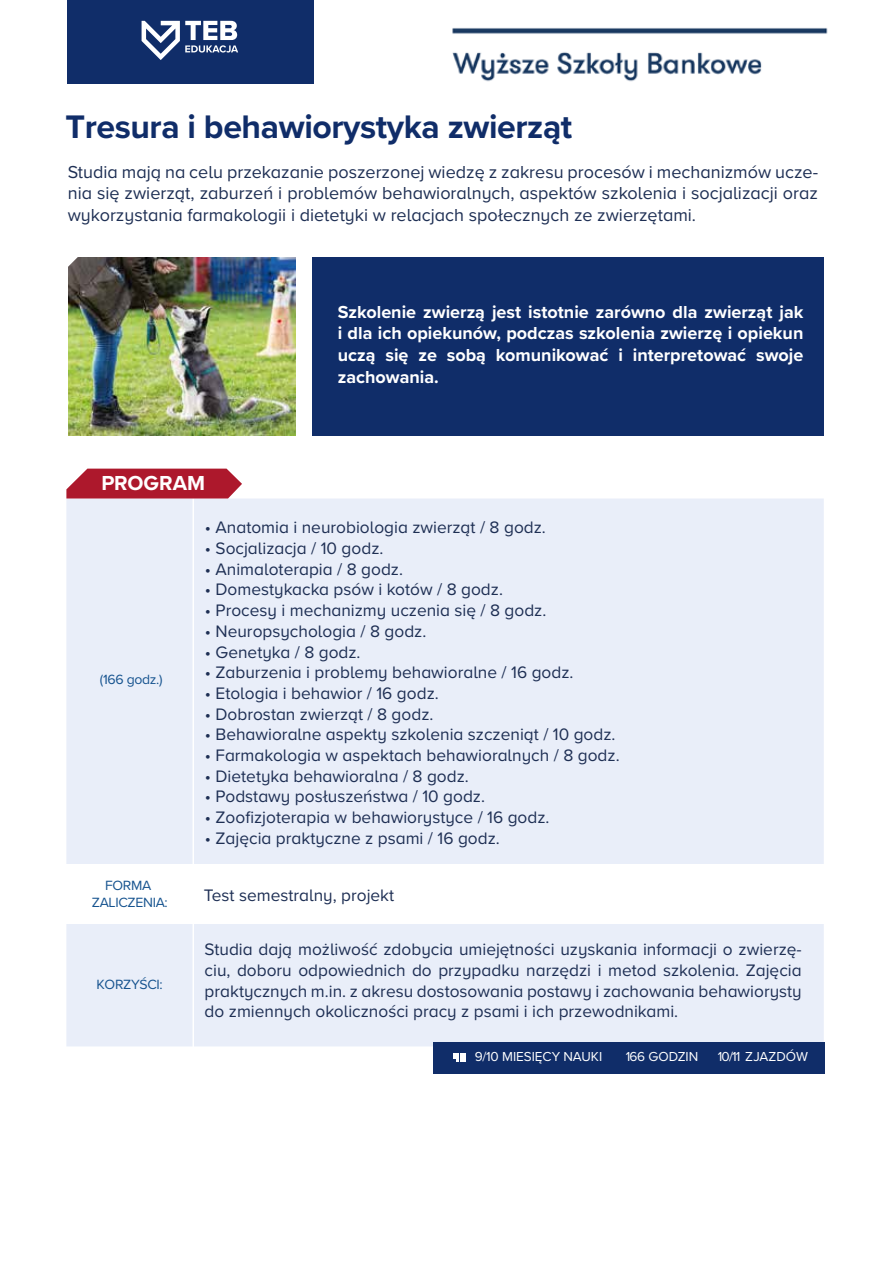
<style>
.page{position:relative;width:893px;height:1263px;background:#fff}
.page>*{position:absolute;margin:0;border:0;box-sizing:border-box;transform-origin:0 0}
.t1{font:700 33.75px "Proxima Nova";letter-spacing:-.01em;color:#102d69}
.t2{font:700 21px "Proxima Nova A";letter-spacing:-.005em;color:#fff}
.t3{font:18px/21.6px "Proxima Nova A";color:#1e2f54;text-align:justify}
.t4{font:700 18px/21.6px "Proxima Nova";color:#fff;text-align:justify}
.t5{font:17.25px/20.7px "Proxima Nova A";color:#1e2f54;text-align:justify}
.t6{font:13.8px/16.6px "Proxima Nova A";letter-spacing:-.02em;color:#16538f;text-align:center}
.t7{font:13.5px "Proxima Nova A";letter-spacing:-.005em;color:#fff}
</style>
<div class="page">
<img style="left:68px;top:257px;width:228px;height:178px">
<div style="left:66px;top:498px;width:758px;height:548px;background:#e9eef9"></div>
<div style="left:42px;top:864px;width:820px;height:59px;background:#fff"></div>
<div style="left:433px;top:1042px;width:392px;height:31px;background:#102d69"></div>
<svg style="left:453px;top:1053px;width:12px;height:8px"></svg>
<hr style="left:192px;top:480px;width:2px;height:681px;background:#fff">
<svg style="left:66px;top:469px;width:176px;height:29px;background:#b32b3d"></svg>
<div style="left:67px;top:0;width:246px;height:84px;background:#102d69"></div>
<svg style="left:142px;top:21px;width:96px;height:39px"></svg>
<svg style="left:68px;top:257px;width:20px;height:11px"></svg>
<div style="left:312px;top:257px;width:512px;height:178px;background:#102d69"></div>
<img style="left:452px;top:28px;width:376px;height:54px">
<h1 class="t1" style="left:65px;top:102px;width:508px">Tresura i behawiorystyka zwierząt</h1>
<p class="t3" style="left:68px;top:160px;width:752px">Studia mają na celu przekazanie poszerzonej wiedzę z zakresu procesów i mechanizmów ucze&shy;nia się zwierząt, zaburzeń i problemów behawioralnych, aspektów szkolenia i socjalizacji oraz wykorzystania farmakologii i dietetyki w relacjach społecznych ze zwierzętami.</p>
<p class="t2" style="left:101px;top:468px;width:105px">PROGRAM</p>
<p class="t4" style="left:338px;top:301px;width:467px">Szkolenie zwierzą jest istotnie zarówno dla zwierząt jak i dla ich opiekunów, podczas szkolenia zwierzę i opiekun uczą się ze sobą komunikować i interpretować swoje zachowania.</p>
<p class="t6" style="left:100px;top:670px;width:64px">(166 godz.)</p>
<p class="t5" style="left:205px;top:516px;width:342px">• Anatomia i neurobiologia zwierząt / 8 godz.</p>
<p class="t5" style="left:205px;top:537px;width:180px">• Socjalizacja / 10 godz.</p>
<p class="t5" style="left:205px;top:558px;width:200px">• Animaloterapia / 8 godz.</p>
<p class="t5" style="left:205px;top:579px;width:300px">• Domestykacka psów i kotów / 8 godz.</p>
<p class="t5" style="left:205px;top:599px;width:343px">• Procesy i mechanizmy uczenia się / 8 godz.</p>
<p class="t5" style="left:205px;top:620px;width:223px">• Neuropsychologia / 8 godz.</p>
<p class="t5" style="left:205px;top:641px;width:157px">• Genetyka / 8 godz.</p>
<p class="t5" style="left:205px;top:661px;width:370px">• Zaburzenia i problemy behawioralne / 16 godz.</p>
<p class="t5" style="left:205px;top:682px;width:235px">• Etologia i behawior / 16 godz.</p>
<p class="t5" style="left:205px;top:703px;width:230px">• Dobrostan zwierząt / 8 godz.</p>
<p class="t5" style="left:205px;top:723px;width:412px">• Behawioralne aspekty szkolenia szczeniąt / 10 godz.</p>
<p class="t5" style="left:205px;top:744px;width:416px">• Farmakologia w aspektach behawioralnych / 8 godz.</p>
<p class="t5" style="left:205px;top:765px;width:265px">• Dietetyka behawioralna / 8 godz.</p>
<p class="t5" style="left:205px;top:786px;width:282px">• Podstawy posłuszeństwa / 10 godz.</p>
<p class="t5" style="left:205px;top:806px;width:346px">• Zoofizjoterapia w behawiorystyce / 16 godz.</p>
<p class="t5" style="left:205px;top:827px;width:296px">• Zajęcia praktyczne z psami / 16 godz.</p>
<p class="t6" style="left:92px;top:877px;width:78px">FORMA<br>ZALICZENIA:</p>
<p class="t5" style="left:204px;top:884px;width:192px">Test semestralny, projekt</p>
<p class="t6" style="left:97px;top:975px;width:68px">KORZYŚCI:</p>
<p class="t5" style="left:205px;top:938px;width:599px">Studia dają możliwość zdobycia umiejętności uzyskania informacji o zwierzę&shy;ciu, doboru odpowiednich do przypadku narzędzi i metod szkolenia. Zajęcia praktycznych m.in. z akresu dostosowania postawy i zachowania behawiorysty do zmiennych okoliczności pracy z psami i ich przewodnikami.</p>
<p class="t7" style="left:475px;top:1046px;width:129px">9/10 MIESIĘCY NAUKI</p>
<p class="t7" style="left:626px;top:1046px;width:74px">166 GODZIN</p>
<p class="t7" style="left:718px;top:1046px;width:92px">10/11 ZJAZDÓW</p>
</div>
